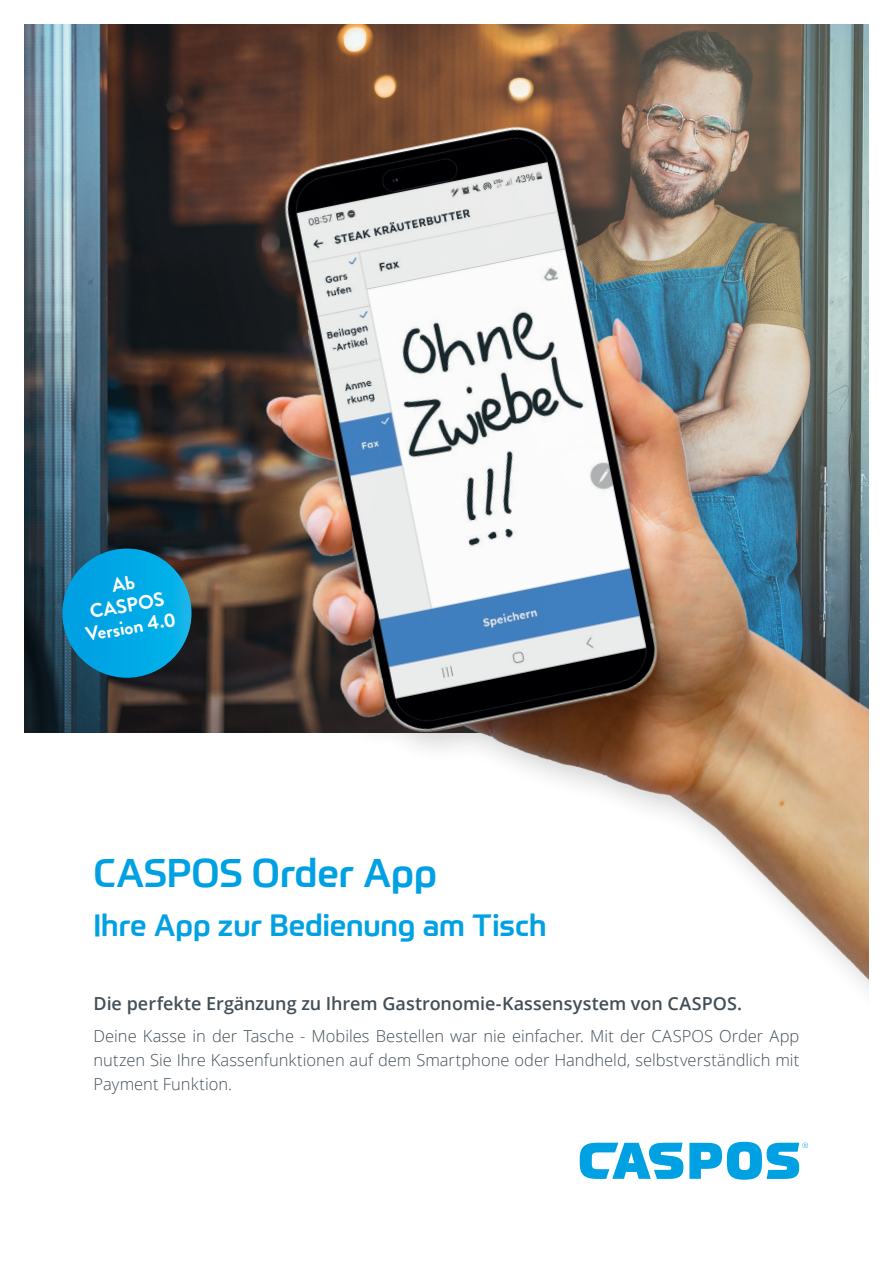
<style>
.page{position:relative;width:893px;height:1263px;background:#fff}
.page>*{position:absolute;margin:0;border:0;box-sizing:border-box;transform-origin:0 0}
.t1{font:500 39px "Prometo";color:#00a1e3}
.t2{font:500 30px "Prometo";letter-spacing:-.005em;color:#00a1e3}
.t3{font:700 19.65px/21.9px "Brandon Grotesque";color:#fff;text-align:center}
.t4{font:600 18px "Open Sans";color:#434e56}
.t5{font:300 16.5px/24px "Open Sans";color:#434e56;text-align:justify}
</style>
<div class="page">
<img style="left:24px;top:24px;width:845px;height:1156px">
<p class="t3" style="left:76px;top:581px;width:93px;rotate:-10deg">Ab<br>CASPOS<br>Version 4.0</p>
<h1 class="t1" style="left:94px;top:849px;width:345px">CASPOS Order App</h1>
<h2 class="t2" style="left:94px;top:907px;width:455px">Ihre App zur Bedienung am Tisch</h2>
<p class="t4" style="left:94px;top:991px;width:650px">Die perfekte Ergänzung zu Ihrem Gastronomie-Kassensystem von CASPOS.</p>
<p class="t5" style="left:94px;top:1024px;width:707px">Deine Kasse in der Tasche - Mobiles Bestellen war nie einfacher. Mit der CASPOS Order App nutzen Sie Ihre Kassenfunktionen auf dem Smartphone oder Handheld, selbstverständlich mit Payment Funktion.</p>
</div>
